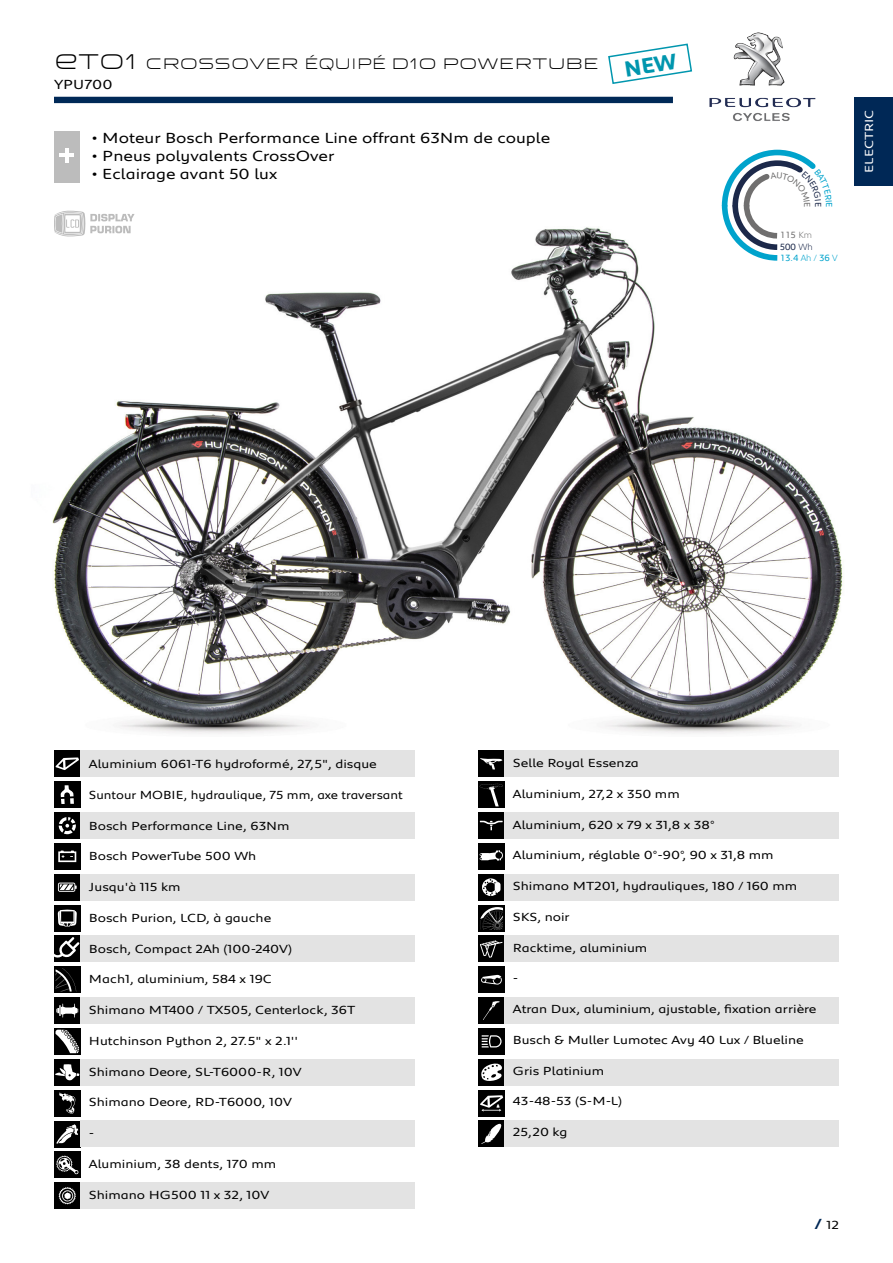
<style>
.page{position:relative;width:893px;height:1263px;background:#fff}
.page>*{position:absolute;margin:0;border:0;box-sizing:border-box;transform-origin:0 0}
.t1{font:15px "Peugeot Expanded";color:#000}
.t2{font:15px "House Movements TT Runway";color:#000}
.t3{font:13.5px "Peugeot Expanded";color:#000}
.Peugeot_Specs_1{font:12px "Peugeot Expanded";color:#000}
.Peugeot_Specs_1-2{font:12px "Peugeot Expanded";color:#000;scale:.95 1}
.t4{font:12px "Peugeot Expanded";color:#fff}
.t5{font:9.3px "Peugeot";color:#00a3cc}
.t6{font:9.3px "Peugeot";color:#706f6f}
.t7{font:9.3px "Peugeot";color:#1c294a}
.t8{font:9px "Peugeot";color:#00a3cc}
.t9{font:9px "Peugeot";color:#706f6f}
.t10{font:9px "Peugeot";color:#1c294a}
.s1{font-size:21px}
.s2{font-weight:300}
.s3{font-weight:700;font-size:15px;color:#002856}
</style>
<div class="page">
<img style="left:52px;top:227px;width:791px;height:507px">
<img style="left:89px;top:718px;width:248px;height:14px">
<img style="left:577px;top:718px;width:248px;height:14px">
<svg style="left:54px;top:210px;width:81px;height:27px"></svg>
<div style="left:54px;top:936px;width:27px;height:26px;background:#000"></div>
<svg style="left:54px;top:937px;width:25px;height:21px"></svg>
<div style="left:54px;top:750px;width:27px;height:27px;background:#000"></div>
<svg style="left:56px;top:757px;width:23px;height:13px"></svg>
<div style="left:54px;top:781px;width:27px;height:27px;background:#000"></div>
<svg style="left:61px;top:785px;width:13px;height:19px"></svg>
<div style="left:54px;top:1182px;width:27px;height:27px;background:#000"></div>
<svg style="left:59px;top:1187px;width:17px;height:17px"></svg>
<div style="left:478px;top:750px;width:27px;height:27px;background:#000"></div>
<svg style="left:480px;top:758px;width:22px;height:11px"></svg>
<div style="left:478px;top:781px;width:27px;height:27px;background:#000"></div>
<svg style="left:480px;top:784px;width:23px;height:22px"></svg>
<div style="left:478px;top:812px;width:27px;height:27px;background:#000"></div>
<svg style="left:480px;top:821px;width:23px;height:9px"></svg>
<div style="left:478px;top:843px;width:27px;height:27px;background:#000"></div>
<svg style="left:479px;top:850px;width:24px;height:11px"></svg>
<div style="left:478px;top:1028px;width:27px;height:27px;background:#000"></div>
<svg style="left:482px;top:1035px;width:20px;height:12px"></svg>
<div style="left:478px;top:1059px;width:27px;height:26px;background:#000"></div>
<svg style="left:481px;top:1063px;width:21px;height:18px"></svg>
<div style="left:478px;top:874px;width:27px;height:26px;background:#000"></div>
<svg style="left:482px;top:878px;width:18px;height:18px"></svg>
<div style="left:478px;top:905px;width:27px;height:26px;background:#000"></div>
<svg style="left:480px;top:907px;width:23px;height:23px"></svg>
<div style="left:478px;top:936px;width:27px;height:26px;background:#000"></div>
<svg style="left:480px;top:940px;width:22px;height:18px"></svg>
<div style="left:478px;top:997px;width:27px;height:27px;background:#000"></div>
<svg style="left:483px;top:1001px;width:17px;height:19px"></svg>
<div style="left:478px;top:966px;width:27px;height:27px;background:#000"></div>
<svg style="left:481px;top:975px;width:21px;height:9px"></svg>
<div style="left:54px;top:812px;width:27px;height:27px;background:#000"></div>
<svg style="left:59px;top:817px;width:17px;height:17px"></svg>
<div style="left:54px;top:843px;width:27px;height:27px;background:#000"></div>
<svg style="left:58px;top:850px;width:18px;height:12px"></svg>
<div style="left:54px;top:874px;width:27px;height:26px;background:#000"></div>
<svg style="left:58px;top:882px;width:19px;height:10px"></svg>
<div style="left:54px;top:905px;width:27px;height:26px;background:#000"></div>
<svg style="left:58px;top:909px;width:19px;height:17px"></svg>
<div style="left:54px;top:966px;width:27px;height:27px;background:#000"></div>
<svg style="left:56px;top:968px;width:20px;height:23px"></svg>
<div style="left:54px;top:997px;width:27px;height:27px;background:#000"></div>
<svg style="left:56px;top:1004px;width:22px;height:13px"></svg>
<svg style="left:54px;top:1028px;width:27px;height:27px"></svg>
<svg style="left:56px;top:1030px;width:23px;height:23px"></svg>
<div style="left:54px;top:1090px;width:27px;height:26px;background:#000"></div>
<svg style="left:59px;top:1092px;width:16px;height:22px"></svg>
<div style="left:54px;top:1059px;width:27px;height:26px;background:#000"></div>
<svg style="left:55px;top:1064px;width:24px;height:17px"></svg>
<div style="left:54px;top:1121px;width:27px;height:26px;background:#000"></div>
<svg style="left:56px;top:1124px;width:22px;height:19px"></svg>
<div style="left:478px;top:1090px;width:27px;height:27px;background:#000"></div>
<svg style="left:480px;top:1095px;width:23px;height:16px"></svg>
<div style="left:478px;top:1121px;width:27px;height:26px;background:#000"></div>
<svg style="left:481px;top:1124px;width:20px;height:20px"></svg>
<div style="left:54px;top:1151px;width:27px;height:27px;background:#000"></div>
<svg style="left:56px;top:1155px;width:23px;height:19px"></svg>
<div style="left:81px;top:750px;width:334px;height:27px;background:#e3e3e3"></div>
<div style="left:81px;top:812px;width:334px;height:27px;background:#e3e3e3"></div>
<div style="left:81px;top:935px;width:334px;height:27px;background:#e3e3e3"></div>
<div style="left:81px;top:997px;width:334px;height:27px;background:#e3e3e3"></div>
<div style="left:81px;top:1059px;width:334px;height:26px;background:#e3e3e3"></div>
<div style="left:81px;top:1121px;width:334px;height:26px;background:#e3e3e3"></div>
<div style="left:81px;top:1182px;width:334px;height:27px;background:#e3e3e3"></div>
<div style="left:505px;top:750px;width:334px;height:27px;background:#e3e3e3"></div>
<div style="left:505px;top:812px;width:334px;height:27px;background:#e3e3e3"></div>
<div style="left:505px;top:874px;width:334px;height:26px;background:#e3e3e3"></div>
<div style="left:505px;top:935px;width:334px;height:27px;background:#e3e3e3"></div>
<div style="left:505px;top:997px;width:334px;height:27px;background:#e3e3e3"></div>
<div style="left:505px;top:1059px;width:334px;height:26px;background:#e3e3e3"></div>
<div style="left:505px;top:1121px;width:334px;height:26px;background:#e3e3e3"></div>
<div style="left:81px;top:874px;width:334px;height:26px;background:#e3e3e3"></div>
<div style="left:54px;top:131px;width:25px;height:52px;background:#bcbcbc"></div>
<hr style="left:65px;top:148px;width:3px;height:14px;background:#fff">
<hr style="left:59px;top:153px;width:15px;height:4px;background:#fff">
<div style="left:54px;top:97px;width:619px;height:6px;background:#002957"></div>
<img style="left:633px;top:32px;width:222px;height:120px">
<div style="left:855px;top:97px;width:38px;height:89px;background:#002856"></div>
<svg style="left:719px;top:147px;width:113px;height:116px"></svg>
<svg style="left:608px;top:43px;width:85px;height:42px"></svg>
<p class="t2" style="left:54px;top:54px;width:546px"><span class="s1">eT01</span> CROSSOVER ÉQUIPÉ D10 POWERTUBE</p>
<p class="t3" style="left:54px;top:75px;width:60px">YPU700</p>
<p class="t1" style="left:92px;top:128px;width:460px">• Moteur Bosch Performance Line offrant 63Nm de couple</p>
<p class="t1" style="left:92px;top:146px;width:244px">• Pneus polyvalents CrossOver</p>
<p class="t1" style="left:92px;top:164px;width:187px">• Eclairage avant 50 lux</p>
<p class="t10" style="left:825px;top:202px;width:7px;rotate:90deg">E</p>
<p class="t9" style="left:813px;top:202px;width:7px;rotate:90deg">E</p>
<p class="t6" style="left:780px;top:229px;width:34px">115 <span class="s2">Km</span></p>
<p class="t7" style="left:780px;top:240px;width:34px">500 <span class="s2">Wh</span></p>
<p class="t5" style="left:780px;top:251px;width:59px">13.4 <span class="s2">Ah /</span> 36 <span class="s2">V</span></p>
<p class="t8" style="left:835px;top:202px;width:7px;rotate:90deg">E</p>
<p class="t4" style="left:861px;top:173px;width:65px;rotate:-90deg">ELECTRIC</p>
<p class="Peugeot_Specs_1" style="left:89px;top:756px;width:289px">Aluminium 6061-T6 hydroformé, 27,5", disque</p>
<p class="Peugeot_Specs_1-2" style="left:89px;top:786px;width:332px">Suntour MOBIE, hydraulique, 75 mm, axe traversant</p>
<p class="Peugeot_Specs_1" style="left:89px;top:817px;width:202px">Bosch Performance Line, 63Nm</p>
<p class="Peugeot_Specs_1" style="left:89px;top:848px;width:169px">Bosch PowerTube 500 Wh</p>
<p class="Peugeot_Specs_1" style="left:89px;top:879px;width:93px">Jusqu'à 115 km</p>
<p class="Peugeot_Specs_1" style="left:89px;top:909px;width:184px">Bosch Purion, LCD, à gauche</p>
<p class="Peugeot_Specs_1" style="left:89px;top:940px;width:204px">Bosch, Compact 2Ah (100-240V)</p>
<p class="Peugeot_Specs_1" style="left:89px;top:971px;width:184px">Mach1, aluminium, 584 x 19C</p>
<p class="Peugeot_Specs_1" style="left:89px;top:1002px;width:268px">Shimano MT400 / TX505, Centerlock, 36T</p>
<p class="Peugeot_Specs_1" style="left:89px;top:1032px;width:211px">Hutchinson Python 2, 27.5" x 2.1''</p>
<p class="Peugeot_Specs_1" style="left:89px;top:1063px;width:214px">Shimano Deore, SL-T6000-R, 10V</p>
<p class="Peugeot_Specs_1" style="left:89px;top:1094px;width:205px">Shimano Deore, RD-T6000, 10V</p>
<p class="Peugeot_Specs_1" style="left:89px;top:1125px;width:7px">-</p>
<p class="Peugeot_Specs_1" style="left:89px;top:1155px;width:189px">Aluminium, 38 dents, 170 mm</p>
<p class="Peugeot_Specs_1" style="left:89px;top:1186px;width:182px">Shimano HG500 11 x 32, 10V</p>
<p class="Peugeot_Specs_1" style="left:513px;top:755px;width:127px">Selle Royal Essenza</p>
<p class="Peugeot_Specs_1" style="left:513px;top:785px;width:168px">Aluminium, 27,2 x 350 mm</p>
<p class="Peugeot_Specs_1" style="left:513px;top:816px;width:203px">Aluminium, 620 x 79 x 31,8 x 38°</p>
<p class="Peugeot_Specs_1" style="left:513px;top:847px;width:262px">Aluminium, réglable 0°-90°, 90 x 31,8 mm</p>
<p class="Peugeot_Specs_1" style="left:513px;top:878px;width:286px">Shimano MT201, hydrauliques, 180 / 160 mm</p>
<p class="Peugeot_Specs_1" style="left:513px;top:908px;width:58px">SKS, noir</p>
<p class="Peugeot_Specs_1" style="left:513px;top:939px;width:136px">Racktime, aluminium</p>
<p class="Peugeot_Specs_1" style="left:513px;top:970px;width:7px">-</p>
<p class="Peugeot_Specs_1" style="left:513px;top:1001px;width:305px">Atran Dux, aluminium, ajustable, fixation arrière</p>
<p class="Peugeot_Specs_1" style="left:513px;top:1031px;width:292px">Busch &amp; Muller Lumotec Avy 40 Lux / Blueline</p>
<p class="Peugeot_Specs_1" style="left:513px;top:1062px;width:93px">Gris Platinium</p>
<p class="Peugeot_Specs_1" style="left:513px;top:1093px;width:111px">43-48-53 (S-M-L)</p>
<p class="Peugeot_Specs_1" style="left:513px;top:1124px;width:56px">25,20 kg</p>
<p class="Peugeot_Specs_1" style="left:815px;top:1217px;width:26px"><span class="s3">/</span> 12</p>
</div>
